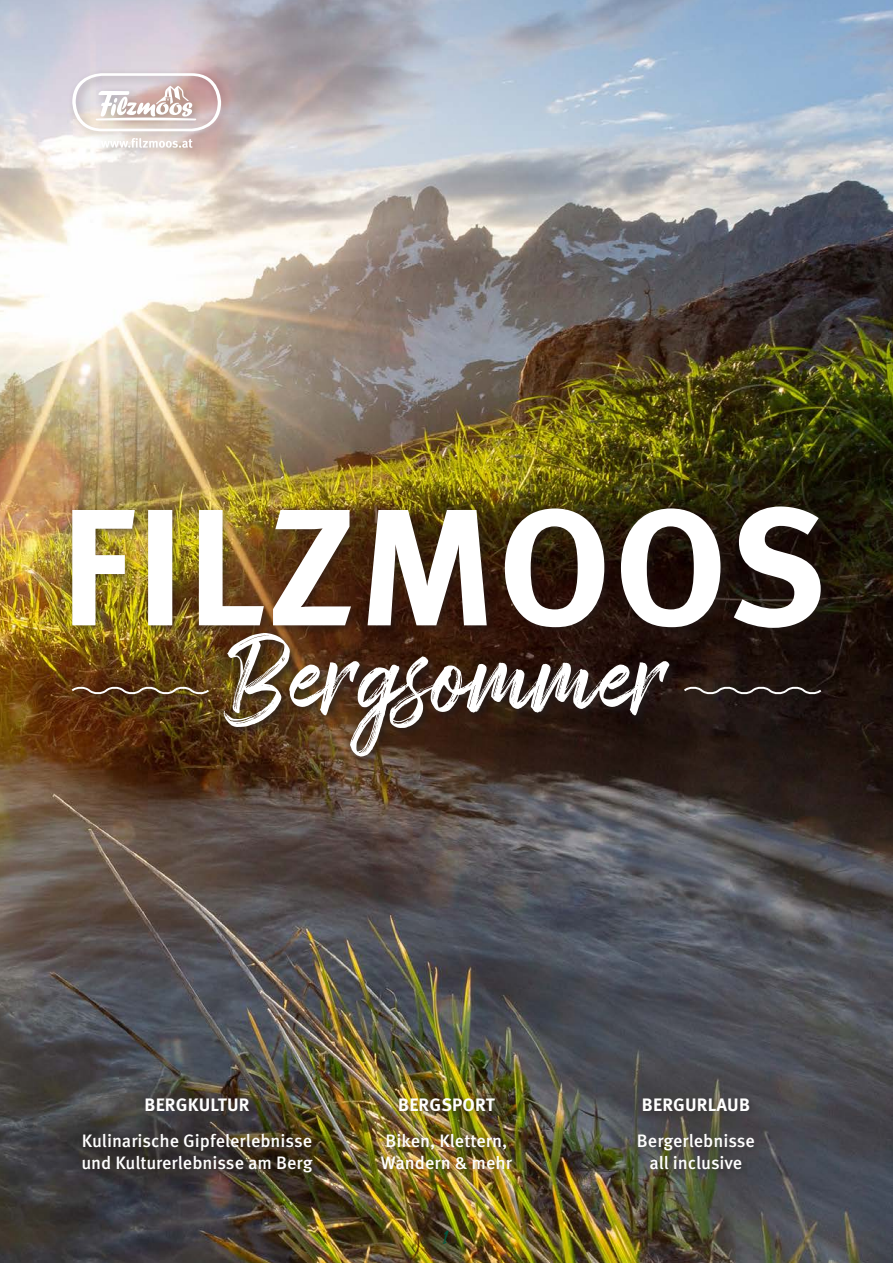
<style>
.page{position:relative;width:893px;height:1263px;background:#fff}
.page>*{position:absolute;margin:0;border:0;box-sizing:border-box;transform-origin:0 0}
.t1{font:500 18px/21.6px "Meta Pro";color:#fff}
.t2{font:700 18px "Meta Pro";letter-spacing:.01em;color:#fff}
.t3{font:15px "Arsilon";color:#005840}
</style>
<div class="page">
<img style="left:0;top:0;width:893px;height:1263px">
<div style="left:68px;top:68px;width:164px;height:91px;background:#231f20;opacity:.3"></div>
<svg style="left:101px;top:138px;width:91px;height:10px"></svg>
<svg style="left:72px;top:73px;width:149px;height:58px"></svg>
<div style="left:77px;top:1093px;width:246px;height:90px;background:#231f20;opacity:.5"></div>
<div style="left:377px;top:1093px;width:146px;height:87px;background:#231f20;opacity:.5"></div>
<div style="left:633px;top:1093px;width:132px;height:87px;background:#231f20;opacity:.5"></div>
<div style="left:67px;top:501px;width:765px;height:266px;background:#231f20;opacity:.5"></div>
<div style="left:68px;top:628px;width:763px;height:139px;background:#231f20;opacity:.5"></div>
<svg style="left:224px;top:633px;width:445px;height:123px"></svg>
<svg style="left:69px;top:684px;width:142px;height:13px;background:#6d5135"></svg>
<svg style="left:682px;top:684px;width:141px;height:13px;background:#453c39"></svg>
<img style="left:72px;top:506px;width:749px;height:122px">
<p class="t2" style="left:145px;top:1091px;width:106px">BERGKULTUR</p>
<p class="t1" style="left:82px;top:1129px;width:232px">Kulinarische Gipfelerlebnisse und Kulturerlebnisse am Berg</p>
<p class="t2" style="left:398px;top:1091px;width:98px">BERGSPORT</p>
<p class="t1" style="left:381px;top:1129px;width:133px">Biken, Klettern,<br>Wandern &amp; mehr</p>
<p class="t3" style="left:444px;top:1228px;width:7px">1</p>
<p class="t2" style="left:642px;top:1091px;width:110px">BERGURLAUB</p>
<p class="t1" style="left:637px;top:1129px;width:120px;text-align:center">Bergerlebnisse all inclusive</p>
</div>
